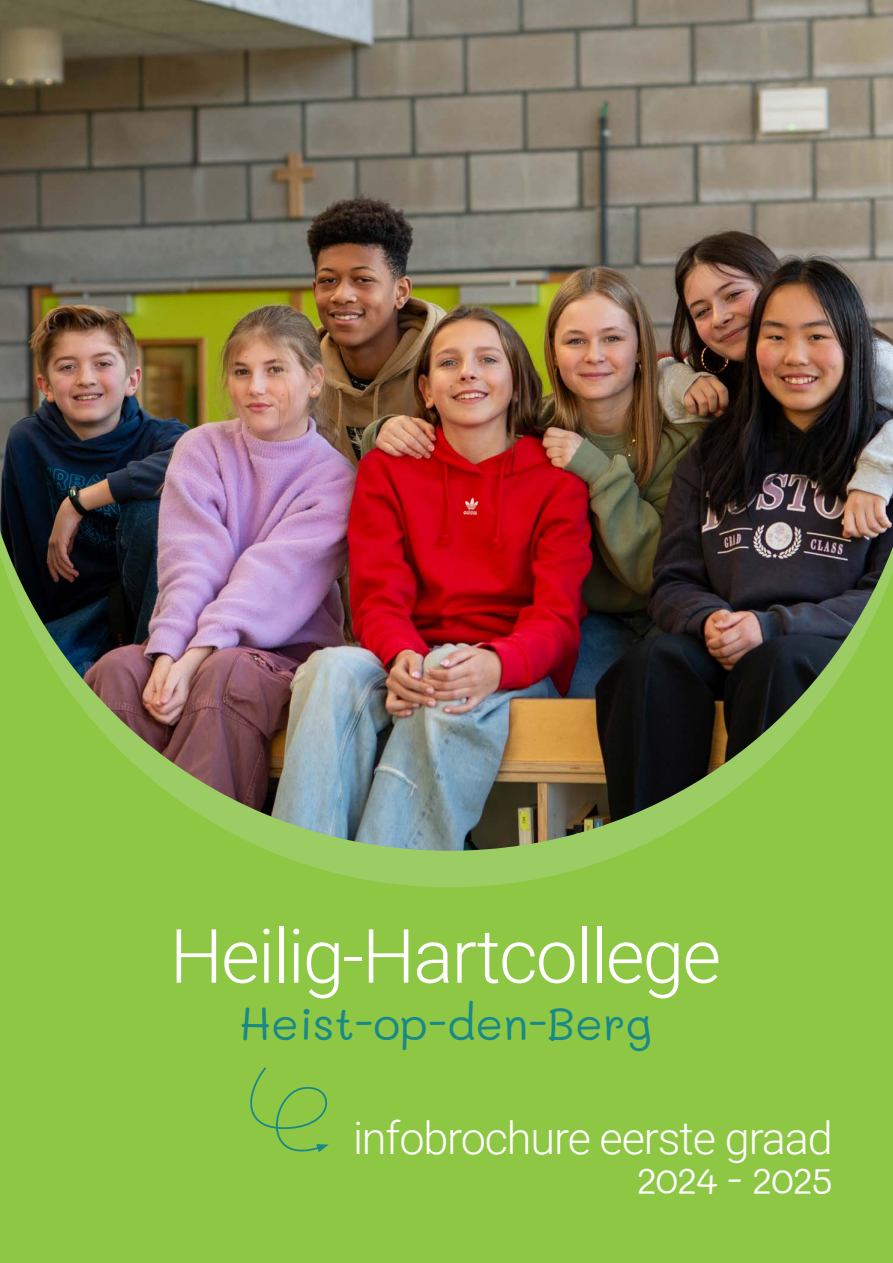
<style>
.page{position:relative;width:893px;height:1263px;background:#8ec743}
.page>*{position:absolute;margin:0;border:0;box-sizing:border-box;transform-origin:0 0}
.TOC_Kop1{font:300 75px "Roboto";letter-spacing:-.025em;color:#fff}
.TOC_Kop1-2{font:300 45px "Roboto";letter-spacing:-.025em;color:#fff}
.TOC_Kop1-3{font:45px "Mali";color:#198888}
.datum_front{font:36px "Mali";letter-spacing:-.025em;color:#fff}
</style>
<div class="page">
<svg style="left:270px;top:851px;width:358px;height:36px;fill:#9ccd65"></svg>
<img style="left:0;top:0;width:893px;height:851px">
<svg style="left:250px;top:1067px;width:79px;height:85px"></svg>
<p class="TOC_Kop1" style="left:170px;top:903px;width:553px">Heilig-Hartcollege</p>
<p class="TOC_Kop1-3" style="left:239px;top:998px;width:414px">Heist-op-den-Berg</p>
<p class="TOC_Kop1-2" style="left:353px;top:1106px;width:481px">infobrochure eerste graad</p>
<p class="datum_front" style="left:637px;top:1161px;width:197px">2024 - 2025</p>
</div>
